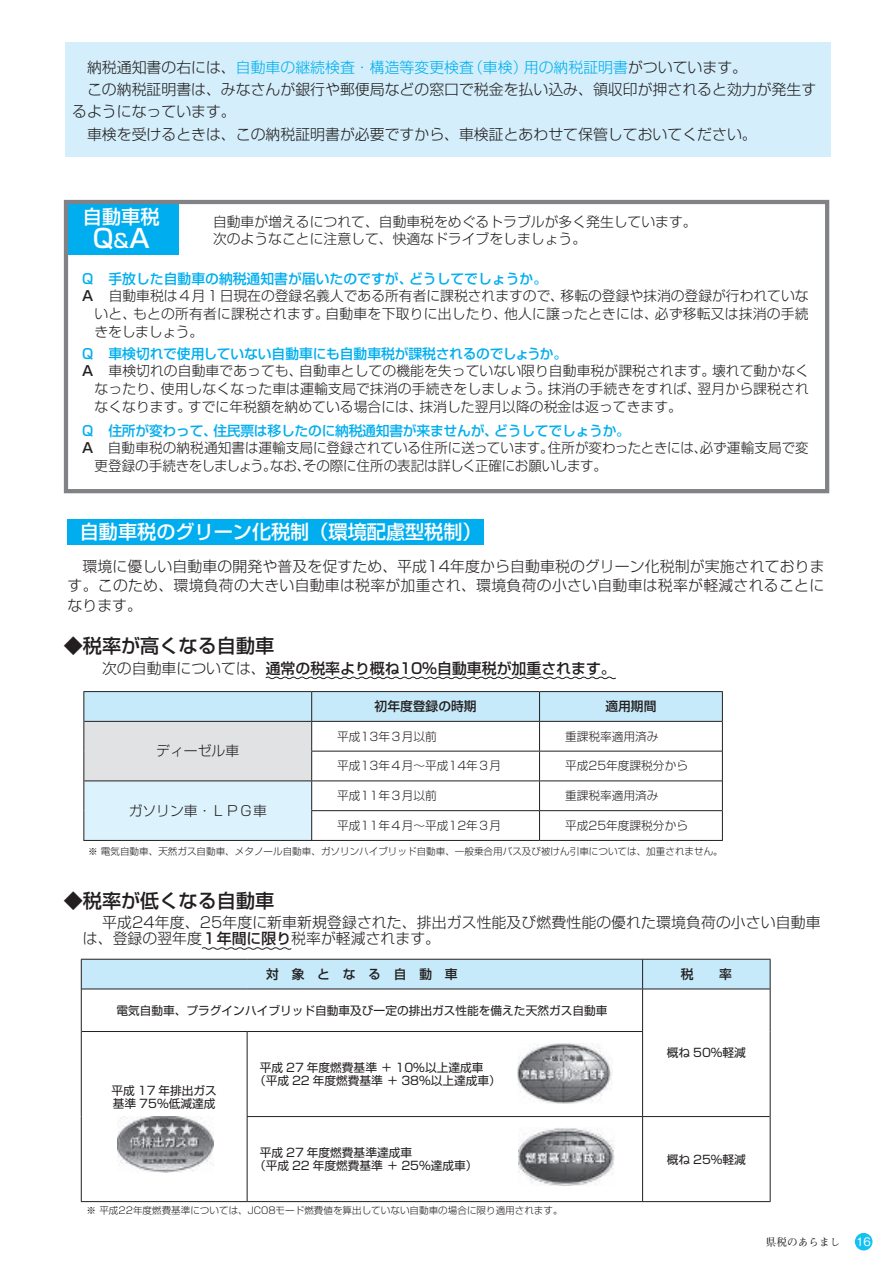
<style>
.page{position:relative;width:893px;height:1263px;background:#fff}
.page>*{position:absolute;margin:0;border:0;box-sizing:border-box;transform-origin:0 0}
.t1{font:25.5px "Shin Go Pr 6 Medium 90 msp RKSJ H";color:#fff}
.t2{font:19.2px "Shin Go Pr 6 Medium 90 msp RKSJ H";color:#fff}
.t3{font:19.2px "Shin Go Pr 6 Medium 90 msp RKSJ H";color:#231f20}
.t4{font:14.85px/22.4px "Shin Go Pr 6 Light 90 msp RKSJ H";color:#231f20}
.t5{font:14.85px "Shin Go Pr 6 Medium 90 msp RKSJ H";color:#231f20}
.t6{font:13.8px/18.1px "Shin Go Pr 6 Light 90 msp RKSJ H";color:#231f20}
.t7{font:13.8px "Shin Go Pr 6 Medium 90 msp RKSJ H";letter-spacing:-.02em;color:#00aeef}
.t8{font:13.8px "Shin Go Pr 6 Medium 90 msp RKSJ H";color:#00aeef}
.t9{font:12.75px "Shin Go Pr 6 Medium 90 msp RKSJ H";color:#231f20}
.t10{font:12.75px "Shin Go Pr 6 Medium 90 msp RKSJ H";letter-spacing:1em;color:#231f20}
.t11{font:11.7px/12.8px "Shin Go Pr 6 Regular 90 msp RKSJ H";color:#231f20}
.t12{font:11.7px "Shin Go Pr 6 Light 90 msp RKSJ H";color:#231f20}
.t13{font:11.7px "Gothic BBB Pr 6 Medium 90 msp RKSJ H";color:#fff}
.t14{font:10.65px "Futo Min A101 Pr 6 Bold 90 msp RKSJ H";color:#231f20}
.t15{font:9.6px "Shin Go Pr 6 Light 90 msp RKSJ H";color:#231f20}
.s1{color:#00aeef}
.s2{font-size:19.2px}
.s3{font-family:"Shin Go Pr 6 Medium 90 msp RKSJ H"}
.s4{font-family:"Shin Go Pr 6 Light 90 msp RKSJ H"}
.s5{font-family:"Shin Go Pr 6 Medium 90 msp RKSJ H";font-size:19.2px}
</style>
<div class="page">
<div style="left:855px;top:1233px;width:17px;height:17px;background:#15c0f2;border-radius:50%"></div>
<div style="left:855px;top:1233px;width:17px;height:17px;border:1px solid #15c0f2;border-radius:50%"></div>
<div style="left:64px;top:204px;width:115px;height:51px;background:#00aeef"></div>
<div style="left:64px;top:200px;width:765px;height:293px;border:4px solid #808285"></div>
<div style="left:65px;top:43px;width:765px;height:114px;background:#d4effb"></div>
<div style="left:68px;top:519px;width:416px;height:25px;background:#00aeef"></div>
<svg style="left:265px;top:676px;width:351px;height:4px"></svg>
<svg style="left:201px;top:947px;width:91px;height:3px"></svg>
<hr style="left:83px;top:691px;width:229px;height:1px;background:#231f20">
<hr style="left:312px;top:691px;width:228px;height:1px;background:#231f20">
<hr style="left:540px;top:691px;width:183px;height:1px;background:#231f20">
<svg style="left:83px;top:692px;width:640px;height:148px"></svg>
<hr style="left:83px;top:840px;width:457px;height:1px;background:#231f20">
<hr style="left:540px;top:840px;width:183px;height:1px;background:#231f20">
<hr style="left:82px;top:989px;width:165px;height:1px;background:#231f20">
<hr style="left:247px;top:989px;width:523px;height:1px;background:#231f20">
<hr style="left:642px;top:989px;width:1px;height:42px;background:#231f20">
<hr style="left:82px;top:1031px;width:165px;height:1px;background:#231f20">
<hr style="left:247px;top:1031px;width:396px;height:1px;background:#231f20">
<hr style="left:247px;top:1032px;width:1px;height:84px;background:#231f20">
<hr style="left:642px;top:1032px;width:1px;height:84px;background:#231f20">
<hr style="left:247px;top:1116px;width:396px;height:1px;background:#231f20">
<hr style="left:247px;top:1117px;width:1px;height:84px;background:#231f20">
<hr style="left:643px;top:1116px;width:127px;height:1px;background:#231f20">
<hr style="left:642px;top:1117px;width:1px;height:84px;background:#231f20">
<svg style="left:81px;top:959px;width:690px;height:30px;background:#bee0ef"></svg>
<hr style="left:81px;top:989px;width:1px;height:42px;background:#231f20">
<hr style="left:770px;top:989px;width:1px;height:42px;background:#231f20">
<hr style="left:770px;top:1031px;width:1px;height:85px;background:#231f20">
<hr style="left:81px;top:1031px;width:1px;height:85px;background:#231f20">
<hr style="left:81px;top:1116px;width:1px;height:85px;background:#231f20">
<hr style="left:770px;top:1116px;width:1px;height:85px;background:#231f20">
<hr style="left:81px;top:1201px;width:166px;height:1px;background:#231f20">
<hr style="left:247px;top:1201px;width:524px;height:1px;background:#231f20">
<img style="left:118px;top:1117px;width:95px;height:56px">
<img style="left:517px;top:1043px;width:95px;height:61px">
<img style="left:518px;top:1128px;width:96px;height:57px">
<p class="t4" style="left:72px;top:58px;width:746px">　納税通知書の右には、<span class="s1">自動車の継続検査・構造等変更検査（車検）用の納税証明書</span>がついています。<br>　この納税証明書は、みなさんが銀行や郵便局などの窓口で税金を払い込み、領収印が押されると効力が発生するようになっています。<br>　車検を受けるときは、この納税証明書が必要ですから、車検証とあわせて保管しておいてください。</p>
<h2 class="t2" style="left:83px;top:209px;width:78px">自動車税</h2>
<h1 class="t1" style="left:93px;top:229px;width:59px">Q<span class="s2">&amp;</span>A</h1>
<p class="t6" style="left:199px;top:215px;width:499px;line-height:17px">　自動車が増えるにつれて、自動車税をめぐるトラブルが多く発生しています。　次のようなことに注意して、快適なドライブをしましょう。</p>
<p class="t8" style="left:81px;top:273px;width:468px">Ｑ　手放した自動車の納税通知書が届いたのですが、どうしてでしょうか。</p>
<p class="t6" style="left:95px;top:288px;width:715px;text-align:justify;text-indent:-14px"><span class="s3">Ａ</span> 自動車税は4月1日現在の登録名義人である所有者に課税されますので、移転の登録や抹消の登録が行われていないと、もとの所有者に課税されます。自動車を下取りに出したり、他人に譲ったときには、必ず移転又は抹消の手続きをしましょう。</p>
<p class="t7" style="left:81px;top:349px;width:488px">Ｑ　車検切れで使用していない自動車にも自動車税が課税されるのでしょうか。</p>
<p class="t6" style="left:95px;top:364px;width:716px;text-align:justify;text-indent:-14px"><span class="s3">Ａ</span> 車検切れの自動車であっても、自動車としての機能を失っていない限り自動車税が課税されます。壊れて動かなくなったり、使用しなくなった車は運輸支局で抹消の手続きをしましょう。抹消の手続きをすれば、翌月から課税されなくなります。すでに年税額を納めている場合には、抹消した翌月以降の税金は返ってきます。</p>
<p class="t7" style="left:81px;top:425px;width:551px">Ｑ 　住所が変わって、住民票は移したのに納税通知書が来ませんが、どうしてでしょうか。</p>
<p class="t6" style="left:95px;top:440px;width:716px;text-indent:-14px"><span class="s3">Ａ</span> 自動車税の納税通知書は運輸支局に登録されている住所に送っています。住所が変わったときには、必ず運輸支局で変更登録の手続きをしましょう。なお、その際に住所の表記は詳しく正確にお願いします。</p>
<h2 class="t2" style="left:80px;top:524px;width:403px">自動車税のグリーン化税制（環境配慮型税制）</h2>
<p class="t4" style="left:68px;top:559px;width:758px;line-height:19.2px;text-align:justify">　環境に優しい自動車の開発や普及を促すため、平成14年度から自動車税のグリーン化税制が実施されております。このため、環境負荷の大きい自動車は税率が加重され、環境負荷の小さい自動車は税率が軽減されることになります。</p>
<h2 class="t3" style="left:64px;top:639px;width:212px">◆税率が高くなる自動車</h2>
<p class="t5" style="left:64px;top:662px;width:553px"><span class="s2">　　</span><span class="s4">次の自動車については、</span>通常の税率より概ね10％自動車税が加重されます。</p>
<p class="t6" style="left:156px;top:744px;width:84px">ディーゼル車</p>
<p class="t9" style="left:375px;top:702px;width:104px">初年度登録の時期</p>
<p class="t9" style="left:605px;top:702px;width:53px">適用期間</p>
<p class="t12" style="left:337px;top:732px;width:101px">平成13年３月以前</p>
<p class="t12" style="left:565px;top:732px;width:95px">重課税率適用済み</p>
<p class="t12" style="left:337px;top:762px;width:166px">平成13年４月～平成14年３月</p>
<p class="t12" style="left:565px;top:762px;width:124px">平成25年度課税分から</p>
<p class="t12" style="left:337px;top:791px;width:101px">平成11年３月以前</p>
<p class="t12" style="left:565px;top:791px;width:95px">重課税率適用済み</p>
<p class="t12" style="left:337px;top:821px;width:166px">平成11年４月～平成12年３月</p>
<p class="t12" style="left:565px;top:821px;width:124px">平成25年度課税分から</p>
<p class="t15" style="left:88px;top:847px;width:636px">※ 電気自動車、天然ガス自動車、メタノール自動車、ガソリンハイブリッド自動車、一般乗合用バス及び被けん引車については、加重されません。</p>
<p class="t6" style="left:129px;top:803px;width:140px">ガソリン車・ＬＰＧ車</p>
<h2 class="t3" style="left:64px;top:893px;width:212px">◆税率が低くなる自動車</h2>
<p class="t4" style="left:83px;top:916px;width:739px;line-height:16.5px;text-indent:-19px"><span class="s5">　</span> 平成24年度、25年度に新車新規登録された、排出ガス性能及び燃費性能の優れた環境負荷の小さい自動車は、登録の翌年度<span class="s3">１年間に限り</span>税率が軽減されます。</p>
<p class="t10" style="left:266px;top:969px;width:193px">対象となる自動車</p>
<p class="t9" style="left:681px;top:969px;width:53px">税　　率</p>
<p class="t11" style="left:116px;top:1005px;width:493px">電気自動車、プラグインハイブリッド自動車及び一定の排出ガス性能を備えた天然ガス自動車</p>
<p class="t11" style="left:667px;top:1048px;width:81px">概ね 50％軽減</p>
<p class="t11" style="left:111px;top:1086px;width:107px">平成 17 年排出ガス基準 75％低減達成</p>
<p class="t11" style="left:254px;top:1063px;width:248px;text-indent:6px">平成 27 年度燃費基準 ＋ 10％以上達成車<br>（平成 22 年度燃費基準 ＋ 38％以上達成車）</p>
<p class="t11" style="left:254px;top:1148px;width:225px;text-indent:6px">平成 27 年度燃費基準達成車<br>（平成 22 年度燃費基準 ＋ 25％達成車）</p>
<p class="t11" style="left:667px;top:1154px;width:81px">概ね 25％軽減</p>
<p class="t15" style="left:87px;top:1206px;width:478px">※ 平成22年度燃費基準については、JC08モード燃費値を算出していない自動車の場合に限り適用されます。</p>
<p class="t14" style="left:766px;top:1238px;width:76px">県税のあらまし</p>
<p class="t13" style="left:857px;top:1237px;width:16px">16</p>
</div>
